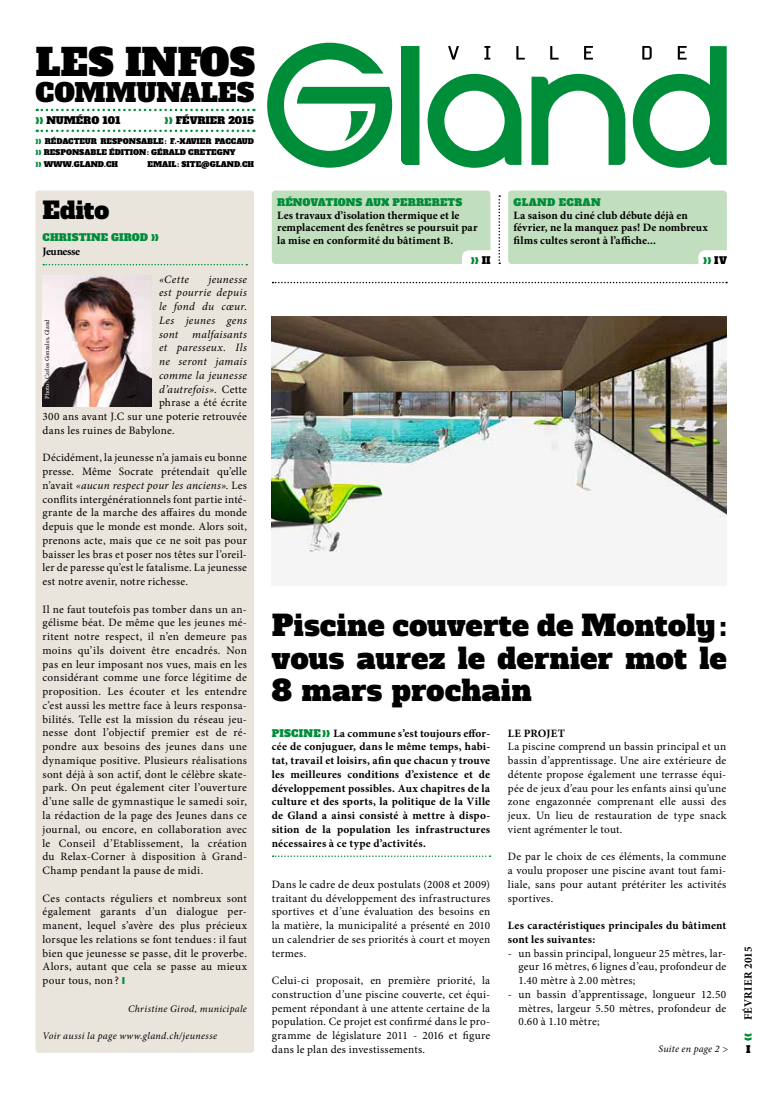
<style>
.page{position:relative;width:780px;height:1099px;background:#fff}
.page>*{position:absolute;margin:0;border:0;box-sizing:border-box;transform-origin:0 0}
.t1{font:37.5px "Alfa Slab One";color:#000}
.t2{font:28.75px/32.5px "Alfa Slab One";letter-spacing:.015em;color:#000;text-align:justify}
.t3{font:25.62px "Alfa Slab One";color:#000}
.t4{font:23.75px "Alfa Slab One";color:#000}
.t5{font:11.25px/13.8px "Minion Pro";letter-spacing:.02em;color:#000;text-align:justify}
.t6{font:700 11.25px/13.8px "Minion Pro";letter-spacing:.01em;color:#000}
.t7{font:italic 11.25px "Minion Pro";letter-spacing:.03em;color:#000}
.t8{font:700 11.25px "Minion Pro";letter-spacing:.03em;color:#000}
.t9{font:700 11.25px "Minion Pro";letter-spacing:-.03em;color:#000}
.t10{font:italic 10px "Minion Pro";letter-spacing:.03em;color:#000}
.t11{font:10px "Alfa Slab One";letter-spacing:.015em;color:#008d39}
.t12{font:10px "Alfa Slab One";color:#000}
.t13{font:10px "Alfa Slab One";letter-spacing:.035em;color:#008d39}
.t14{font:7.5px/11.2px "Alfa Slab One";color:#000}
.t15{font:6.25px "Minion Pro";color:#000}
.s1{color:#008d39}
.s2{font-style:normal}
.s3{font-style:italic}
.s4{color:#fff}
.s5{font-family:"Alfa Slab One";font-weight:400;font-size:10px;color:#008d39}
</style>
<div class="page">
<div style="left:272px;top:190px;width:218px;height:74px;background:#c1debe;border-radius:4px"></div>
<div style="left:508px;top:190px;width:218px;height:74px;background:#c1debe;border-radius:4px"></div>
<div style="left:698px;top:250px;width:36px;height:22px;background:#fff;border-radius:7px"></div>
<div style="left:462px;top:250px;width:36px;height:22px;background:#fff;border-radius:7px"></div>
<svg style="left:498px;top:195px;width:2px;height:69px"></svg>
<div style="left:35px;top:190px;width:219px;height:862px;background:#e9e5dd;border-radius:4px"></div>
<svg style="left:43px;top:264px;width:204px;height:1px"></svg>
<img style="left:43px;top:275px;width:109px;height:131px">
<svg style="left:272px;top:282px;width:455px;height:1px"></svg>
<svg style="left:37px;top:109px;width:217px;height:2px"></svg>
<svg style="left:37px;top:130px;width:217px;height:2px"></svg>
<svg style="left:272px;top:855px;width:218px;height:2px"></svg>
<img style="left:272px;top:316px;width:454px;height:237px">
<svg style="left:448px;top:46px;width:11px;height:14px"></svg>
<svg style="left:484px;top:46px;width:6px;height:14px"></svg>
<svg style="left:516px;top:46px;width:8px;height:14px"></svg>
<svg style="left:550px;top:46px;width:8px;height:14px"></svg>
<svg style="left:584px;top:46px;width:9px;height:14px"></svg>
<div style="left:401px;top:46px;width:18px;height:119px;background:#008d39"></div>
<svg style="left:531px;top:74px;width:94px;height:91px"></svg>
<svg style="left:632px;top:46px;width:94px;height:122px"></svg>
<svg style="left:427px;top:74px;width:94px;height:94px"></svg>
<svg style="left:267px;top:43px;width:125px;height:125px"></svg>
<h1 class="t1" style="left:35px;top:37px;width:221px">LES INFOS</h1>
<h3 class="t3" style="left:35px;top:75px;width:220px">COMMUNALES</h3>
<p class="t12" style="left:35px;top:114px;width:86px"><span class="s1">❱❱</span> NUMÉRO 101</p>
<p class="t12" style="left:165px;top:114px;width:91px"><span class="s1">❱❱</span> FÉVRIER 2015</p>
<p class="t14" style="left:35px;top:136px;width:220px"><span class="s1">❱❱</span> RÉDACTEUR RESPONSABLE: F.-XAVIER PACCAUD <span class="s1">❱❱</span> RESPONSABLE ÉDITION: GÉRALD CRETEGNY<br><span class="s1">❱❱</span> WWW.GLAND.CH</p>
<p class="t14" style="left:147px;top:158px;width:108px">EMAIL: SITE@GLAND.CH</p>
<h3 class="t4" style="left:43px;top:194px;width:68px">Edito</h3>
<p class="t11" style="left:43px;top:231px;width:118px">CHRISTINE GIROD ❱❱</p>
<p class="t9" style="left:43px;top:243px;width:39px">Jeunesse</p>
<p class="t7" style="left:159px;top:271px;width:31px">«Cette</p>
<p class="t7" style="left:208px;top:271px;width:40px">jeunesse</p>
<p class="t7" style="left:159px;top:285px;width:89px">est pourrie depuis</p>
<p class="t7" style="left:159px;top:299px;width:89px">le fond du cœur.</p>
<p class="t7" style="left:159px;top:312px;width:89px">Les jeunes gens</p>
<p class="t7" style="left:159px;top:326px;width:89px">sont malfaisants</p>
<p class="t7" style="left:159px;top:340px;width:89px">et paresseux. Ils</p>
<p class="t7" style="left:159px;top:354px;width:89px">ne seront jamais</p>
<p class="t7" style="left:159px;top:367px;width:89px">comme la jeunesse</p>
<p class="t7" style="left:159px;top:381px;width:89px">d’autrefois»<span class="s2">. Cette</span></p>
<p class="t5" style="left:159px;top:396px;width:89px">phrase a été écrite</p>
<p class="t5" style="left:43px;top:409px;width:206px">300 ans avant J.C sur une poterie retrouvée</p>
<p class="t5" style="left:43px;top:423px;width:133px">dans les ruines de Babylone.</p>
<p class="t5" style="left:43px;top:451px;width:206px">Décidément, la jeunesse n’a jamais eu bonne presse. Même Socrate prétendait qu’elle n’avait <span class="s3">«aucun respect pour les anciens»</span>. Les conflits intergénérationnels font partie inté&shy;grante de la marche des affaires du monde depuis que le monde est monde. Alors soit, prenons acte, mais que ce ne soit pas pour baisser les bras et poser nos têtes sur l’oreil&shy;ler de paresse qu’est le fatalisme. La jeunesse est notre avenir, notre richesse.</p>
<p class="t5" style="left:43px;top:602px;width:206px">Il ne faut toutefois pas tomber dans un an&shy;gélisme béat. De même que les jeunes mé&shy;ritent notre respect, il n’en demeure pas moins qu’ils doivent être encadrés. Non pas en leur imposant nos vues, mais en les considérant comme une force légitime de proposition. Les écouter et les entendre c’est aussi les mettre face à leurs responsa&shy;bilités. Telle est la mission du réseau jeu&shy;nesse dont l’objectif premier est de ré&shy;pondre aux besoins des jeunes dans une dynamique positive. Plusieurs réalisations sont déjà à son actif, dont le célèbre skate&shy;park. On peut également citer l’ouverture d’une salle de gymnastique le samedi soir, la rédaction de la page des Jeunes dans ce journal, ou encore, en collaboration avec le Conseil d’Etablissement, la création du Relax-Corner à disposition à Grand-Champ pendant la pause de midi.</p>
<p class="t5" style="left:43px;top:891px;width:206px">Ces contacts réguliers et nombreux sont également garants d’un dialogue per&shy;manent, lequel s’avère des plus précieux lorsque les relations se font tendues: il faut bien que jeunesse se passe, dit le proverbe.<br>Alors, autant que cela se passe au mieux pour tous, non ? <span class="s1">❙</span></p>
<p class="t10" style="left:128px;top:1001px;width:120px">Christine Girod, municipale</p>
<p class="t10" style="left:43px;top:1029px;width:176px">Voir aussi la page www.gland.ch/jeunesse</p>
<p class="t15" style="left:43px;top:398px;width:80px;rotate:-90deg"><span class="s4">Photo:</span> Carlos Gonzales, Gland</p>
<p class="t11" style="left:277px;top:196px;width:187px">RÉNOVATIONS AUX PERRERETS</p>
<p class="t6" style="left:277px;top:209px;width:202px;line-height:12.5px">Les travaux d’isolation thermique et le remplacement des fenêtres se poursuit par la mise en conformité du bâtiment B.</p>
<p class="t13" style="left:513px;top:196px;width:89px">GLAND ECRAN</p>
<p class="t6" style="left:513px;top:209px;width:196px;line-height:12.5px">La saison du ciné club débute déjà en février, ne la manquez pas! De nombreux films cultes seront à l’affiche...</p>
<p class="t12" style="left:470px;top:254px;width:21px"><span class="s1">❱❱</span> II</p>
<p class="t12" style="left:703px;top:254px;width:25px"><span class="s1">❱❱</span> IV</p>
<h2 class="t2" style="left:272px;top:610px;width:456px">Piscine couverte de Montoly : vous aurez le dernier mot le 8 mars prochain</h2>
<p class="t6" style="left:272px;top:726px;width:220px;text-align:justify"><span class="s5">PISCINE</span><span class="s1">❱❱</span> La commune s’est toujours effor&shy;cée de conjuguer, dans le même temps, habi&shy;tat, travail et loisirs, afin que chacun y trouve les meilleures conditions d’existence et de développement possibles. Aux chapitres de la culture et des sports, la politique de la Ville de Gland a ainsi consisté à mettre à dispo&shy;sition de la population les infrastructures nécessaires à ce type d’activités.</p>
<p class="t5" style="left:272px;top:877px;width:220px">Dans le cadre de deux postulats (2008 et 2009) traitant du développement des infrastructures sportives et d’une évaluation des besoins en la matière, la municipalité a présenté en 2010 un calendrier de ses priorités à court et moyen termes.</p>
<p class="t5" style="left:272px;top:973px;width:220px">Celui-ci proposait, en première priorité, la construction d’une piscine couverte, cet équi&shy;pement répondant à une attente certaine de la population. Ce projet est confirmé dans le pro&shy;gramme de législature 2011 - 2016 et figure dans le plan des investissements.</p>
<p class="t6" style="left:508px;top:726px;width:58px">LE PROJET</p>
<p class="t5" style="left:508px;top:739px;width:220px">La piscine comprend un bassin principal et un bassin d’apprentissage. Une aire extérieure de détente propose également une terrasse équi&shy;pée de jeux d’eau pour les enfants ainsi qu’une zone engazonnée comprenant elle aussi des jeux. Un lieu de restauration de type snack vient agrémenter le tout.</p>
<p class="t5" style="left:508px;top:849px;width:220px">De par le choix de ces éléments, la commune a voulu proposer une piscine avant tout fami&shy;liale, sans pour autant prétériter les activités sportives.</p>
<p class="t6" style="left:508px;top:918px;width:220px">Les caractéristiques principales du bâtiment sont les suivantes:</p>
<p class="t5" style="left:518px;top:946px;width:209px;text-indent:-11px">- un bassin principal, longueur 25 mètres, lar&shy;geur 16 mètres, 6 lignes d’eau, profondeur de 1.40 mètre à 2.00 mètres;</p>
<p class="t5" style="left:518px;top:987px;width:209px;text-indent:-11px">- un bassin d’apprentissage, longueur 12.50 mètres, largeur 5.50 mètres, profondeur de 0.60 à 1.10 mètre;</p>
<p class="t10" style="left:658px;top:1041px;width:71px">Suite en page 2 &gt;</p>
<p class="t8" style="left:740px;top:1020px;width:75px;rotate:-90deg">FÉVRIER 2015</p>
<p class="t12" style="left:746px;top:1042px;width:6px">I</p>
</div>
